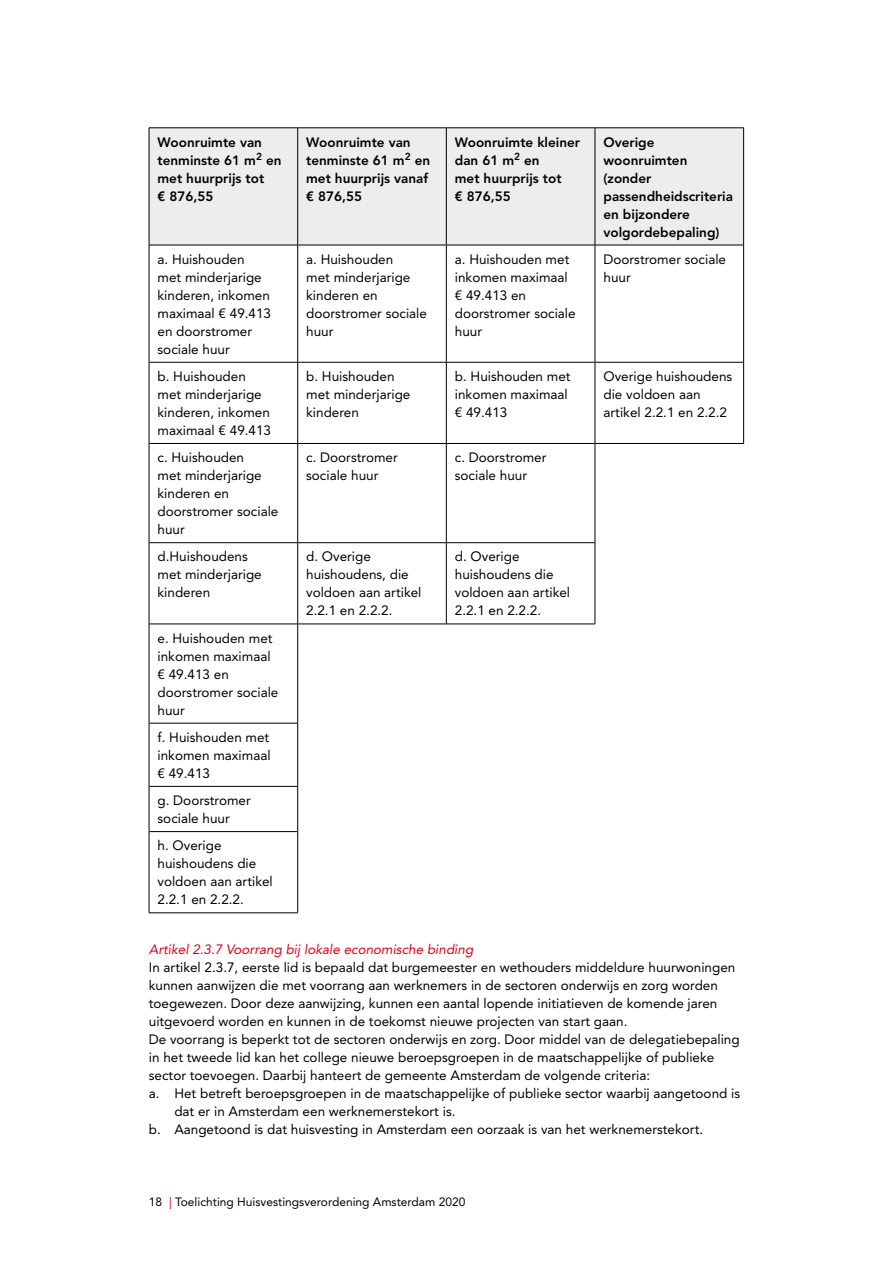
<style>
.page{position:relative;width:893px;height:1263px;background:#fff}
.page>*{position:absolute;margin:0;border:0;box-sizing:border-box;transform-origin:0 0}
.Tabel{font:13.5px/18px "Avenir LT Std";color:#000}
.AMS_P_9_12{font:13.5px/18px "Avenir LT Std";color:#000}
.Tabel-2{font:800 13.5px/18px "Avenir LT Std";color:#000}
.AMS_P_9_12_Opsommi{font:13.5px/18px "Avenir LT Std";color:#000}
.AMS_H5_Artikel{font:italic 13.5px "Avenir LT Std";color:#e2001a}
.t1{font:12px "Avenir LT Std";color:#000}
.s1{color:#e2001a}
</style>
<div class="page">
<div style="left:150px;top:129px;width:593px;height:116px;background:#eceded"></div>
<hr style="left:149px;top:362px;width:148px;height:1px;background:#000">
<hr style="left:298px;top:362px;width:148px;height:1px;background:#000">
<hr style="left:447px;top:362px;width:148px;height:1px;background:#000">
<hr style="left:595px;top:362px;width:148px;height:1px;background:#000">
<hr style="left:149px;top:443px;width:148px;height:1px;background:#000">
<hr style="left:298px;top:443px;width:148px;height:1px;background:#000">
<hr style="left:447px;top:443px;width:148px;height:1px;background:#000">
<hr style="left:149px;top:542px;width:148px;height:1px;background:#000">
<hr style="left:298px;top:542px;width:148px;height:1px;background:#000">
<hr style="left:447px;top:542px;width:148px;height:1px;background:#000">
<hr style="left:297px;top:128px;width:1px;height:117px;background:#000">
<hr style="left:446px;top:128px;width:1px;height:117px;background:#000">
<hr style="left:595px;top:128px;width:1px;height:117px;background:#000">
<hr style="left:149px;top:623px;width:148px;height:1px;background:#000">
<hr style="left:149px;top:723px;width:148px;height:1px;background:#000">
<hr style="left:149px;top:786px;width:148px;height:1px;background:#000">
<hr style="left:149px;top:831px;width:148px;height:1px;background:#000">
<hr style="left:743px;top:245px;width:1px;height:117px;background:#000">
<hr style="left:743px;top:362px;width:1px;height:81px;background:#000">
<hr style="left:595px;top:443px;width:149px;height:1px;background:#000">
<hr style="left:595px;top:245px;width:1px;height:117px;background:#000">
<hr style="left:595px;top:362px;width:1px;height:81px;background:#000">
<hr style="left:595px;top:444px;width:1px;height:99px;background:#000">
<hr style="left:595px;top:543px;width:1px;height:81px;background:#000">
<hr style="left:446px;top:624px;width:149px;height:1px;background:#000">
<hr style="left:446px;top:245px;width:1px;height:117px;background:#000">
<hr style="left:446px;top:362px;width:1px;height:81px;background:#000">
<hr style="left:446px;top:443px;width:1px;height:100px;background:#000">
<hr style="left:446px;top:543px;width:1px;height:81px;background:#000">
<hr style="left:297px;top:624px;width:149px;height:1px;background:#000">
<hr style="left:149px;top:245px;width:1px;height:117px;background:#000">
<hr style="left:297px;top:245px;width:1px;height:117px;background:#000">
<hr style="left:149px;top:362px;width:1px;height:81px;background:#000">
<hr style="left:297px;top:362px;width:1px;height:81px;background:#000">
<hr style="left:149px;top:443px;width:1px;height:100px;background:#000">
<hr style="left:297px;top:443px;width:1px;height:100px;background:#000">
<hr style="left:149px;top:543px;width:1px;height:81px;background:#000">
<hr style="left:297px;top:543px;width:1px;height:81px;background:#000">
<hr style="left:149px;top:624px;width:1px;height:99px;background:#000">
<hr style="left:297px;top:624px;width:1px;height:99px;background:#000">
<hr style="left:149px;top:723px;width:1px;height:63px;background:#000">
<hr style="left:297px;top:723px;width:1px;height:63px;background:#000">
<hr style="left:149px;top:786px;width:1px;height:45px;background:#000">
<hr style="left:297px;top:786px;width:1px;height:45px;background:#000">
<hr style="left:149px;top:831px;width:1px;height:81px;background:#000">
<hr style="left:297px;top:831px;width:1px;height:81px;background:#000">
<hr style="left:149px;top:912px;width:149px;height:1px;background:#000">
<hr style="left:149px;top:128px;width:149px;height:1px;background:#000">
<hr style="left:149px;top:128px;width:1px;height:117px;background:#000">
<hr style="left:298px;top:128px;width:148px;height:1px;background:#000">
<hr style="left:446px;top:128px;width:149px;height:1px;background:#000">
<hr style="left:595px;top:128px;width:149px;height:1px;background:#000">
<hr style="left:743px;top:128px;width:1px;height:117px;background:#000">
<hr style="left:149px;top:245px;width:149px;height:1px;background:#000">
<hr style="left:298px;top:245px;width:148px;height:1px;background:#000">
<hr style="left:446px;top:245px;width:149px;height:1px;background:#000">
<hr style="left:595px;top:245px;width:149px;height:1px;background:#000">
<p class="Tabel-2" style="left:158px;top:133px;width:125px">Woonruimte van tenminste 61 m<sup>2</sup> en met huurprijs tot<br>€ 876,55</p>
<p class="Tabel-2" style="left:306px;top:133px;width:125px">Woonruimte van tenminste 61 m<sup>2</sup> en met huurprijs vanaf € 876,55</p>
<p class="Tabel-2" style="left:455px;top:133px;width:127px">Woonruimte kleiner dan 61 m<sup>2</sup> en<br>met huurprijs tot<br>€ 876,55</p>
<p class="Tabel-2" style="left:603px;top:133px;width:131px">Overige woonruimten (zonder passendheidscriteria en bijzondere volgordebepaling)</p>
<p class="Tabel" style="left:158px;top:250px;width:115px">a. Huishouden met minderjarige kinderen, inkomen maximaal € 49.413 en doorstromer sociale huur</p>
<p class="Tabel" style="left:306px;top:250px;width:122px">a. Huishouden<br>met minderjarige kinderen en doorstromer sociale huur</p>
<p class="Tabel" style="left:455px;top:250px;width:122px">a. Huishouden met inkomen maximaal € 49.413 en doorstromer sociale huur</p>
<p class="Tabel" style="left:603px;top:250px;width:124px">Doorstromer sociale huur</p>
<p class="Tabel" style="left:158px;top:367px;width:115px">b. Huishouden met minderjarige kinderen, inkomen maximaal € 49.413</p>
<p class="Tabel" style="left:306px;top:367px;width:106px">b. Huishouden met minderjarige kinderen</p>
<p class="Tabel" style="left:455px;top:367px;width:117px">b. Huishouden met inkomen maximaal € 49.413</p>
<p class="Tabel" style="left:603px;top:367px;width:130px">Overige huishoudens die voldoen aan artikel 2.2.1 en 2.2.2</p>
<p class="Tabel" style="left:158px;top:449px;width:122px">c. Huishouden<br>met minderjarige kinderen en doorstromer sociale huur</p>
<p class="Tabel" style="left:306px;top:449px;width:93px">c. Doorstromer sociale huur</p>
<p class="Tabel" style="left:455px;top:449px;width:93px">c. Doorstromer sociale huur</p>
<p class="Tabel" style="left:158px;top:548px;width:106px">d.Huishoudens met minderjarige kinderen</p>
<p class="Tabel" style="left:306px;top:548px;width:117px">d. Overige huishoudens, die voldoen aan artikel<br>2.2.1 en 2.2.2.</p>
<p class="Tabel" style="left:455px;top:548px;width:117px">d. Overige huishoudens die voldoen aan artikel<br>2.2.1 en 2.2.2.</p>
<p class="Tabel" style="left:158px;top:629px;width:122px">e. Huishouden met inkomen maximaal € 49.413 en doorstromer sociale huur</p>
<p class="Tabel" style="left:158px;top:728px;width:115px;text-align:justify">f. Huishouden met inkomen maximaal € 49.413</p>
<p class="Tabel" style="left:158px;top:791px;width:95px">g. Doorstromer sociale huur</p>
<p class="Tabel" style="left:158px;top:837px;width:117px">h. Overige huishoudens die voldoen aan artikel<br>2.2.1 en 2.2.2.</p>
<h5 class="AMS_H5_Artikel" style="left:149px;top:942px;width:326px">Artikel 2.3.7 Voorrang bij lokale economische binding</h5>
<p class="AMS_P_9_12" style="left:149px;top:959px;width:588px">In artikel 2.3.7, eerste lid is bepaald dat burgemeester en wethouders middeldure huurwoningen kunnen aanwijzen die met voorrang aan werknemers in de sectoren onderwijs en zorg worden toegewezen. Door deze aanwijzing, kunnen een aantal lopende initiatieven de komende jaren uitgevoerd worden en kunnen in de toekomst nieuwe projecten van start gaan.</p>
<p class="AMS_P_9_12" style="left:149px;top:1031px;width:592px">De voorrang is beperkt tot de sectoren onderwijs en zorg. Door middel van de delegatiebepaling in het tweede lid kan het college nieuwe beroepsgroepen in de maatschappelijke of publieke sector toevoegen. Daarbij hanteert de gemeente Amsterdam de volgende criteria:</p>
<p class="AMS_P_9_12_Opsommi" style="left:174px;top:1085px;width:567px;text-indent:-26px">a. Het betreft beroepsgroepen in de maatschappelijke of publieke sector waarbij aangetoond is dat er in Amsterdam een werknemerstekort is.</p>
<p class="AMS_P_9_12_Opsommi" style="left:149px;top:1121px;width:556px">b. Aangetoond is dat huisvesting in Amsterdam een oorzaak is van het werknemerstekort.</p>
<p class="t1" style="left:149px;top:1195px;width:318px">18 <span class="s1">|</span> Toelichting Huisvestingsverordening Amsterdam 2020</p>
</div>
